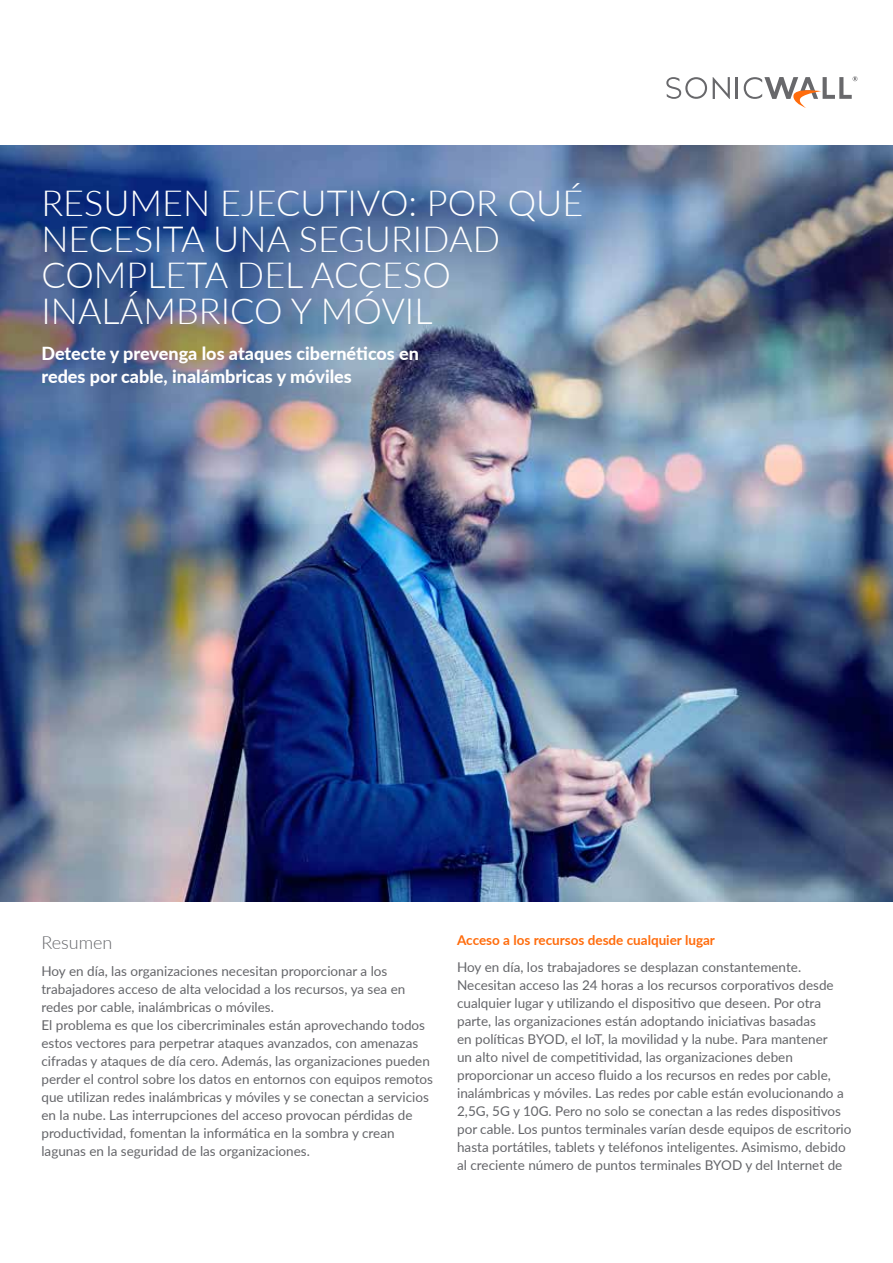
<style>
.page{position:relative;width:893px;height:1263px;background:#fff}
.page>*{position:absolute;margin:0;border:0;box-sizing:border-box;transform-origin:0 0}
.t1{font:300 36px/36px "Lato";color:#fff}
.t2{font:800 18px/22.5px "Lato";color:#fff}
.t3{font:300 18px "Lato";color:#646569}
.t4{font:13.5px/18px "Lato";color:#646569}
.t5{font:700 13.5px "Lato";color:#ff6c0c}
</style>
<div class="page">
<svg style="left:713px;top:77px;width:17px;height:22px"></svg>
<hr style="left:736px;top:77px;width:2px;height:22px;background:#68686b">
<svg style="left:666px;top:77px;width:41px;height:22px"></svg>
<svg style="left:744px;top:76px;width:113px;height:32px"></svg>
<img style="left:0;top:145px;width:893px;height:756px">
<h1 class="t1" style="left:41px;top:184px;width:543px">RESUMEN EJECUTIVO: POR QUÉ<br>NECESITA UNA SEGURI DAD<br>CO MPLETA DEL ACCESO<br>I NALÁMBRICO</h1>
<h1 class="t1" style="left:291px;top:292px;width:143px">Y MÓVI L</h1>
<h2 class="t2" style="left:41px;top:341px;width:379px">Detecte y prevenga los ataques cibernéticos en redes por cable, inalámbricas y móviles</h2>
<h2 class="t3" style="left:41px;top:930px;width:73px">RESUMEN</h2>
<p class="t4" style="left:41px;top:961px;width:393px">Hoy en día, las organizaciones necesitan proporcionar a los trabajadores acceso de alta velocidad a los recursos, ya sea en redes por cable, inalámbricas o móviles.<br>El problema es que los cibercriminales están aprovechando todos estos vectores para perpetrar ataques avanzados, con amenazas cifradas y ataques de día cero. Además, las organizaciones pueden perder el control sobre los datos en entornos con equipos remotos que utilizan redes inalámbricas y móviles y se conectan a servicios en la nube. Las interrupciones del acceso provocan pérdidas de productividad, fomentan la informática en la sombra y crean lagunas en la seguridad de las organizaciones.</p>
<p class="t5" style="left:457px;top:930px;width:259px">Acceso a los recursos desde cualquier lugar</p>
<p class="t4" style="left:457px;top:958px;width:396px">Hoy en día, los trabajadores se desplazan constantemente.<br>Necesitan acceso las 24 horas a los recursos corporativos desde cualquier lugar y utilizando el dispositivo que deseen. Por otra parte, las organizaciones están adoptando iniciativas basadas<br>en políticas BYOD, el IoT, la movilidad y la nube. Para mantener<br>un alto nivel de competitividad, las organizaciones deben proporcionar un acceso fluido a los recursos en redes por cable, inalámbricas y móviles. Las redes por cable están evolucionando a 2,5G, 5G y 10G. Pero no solo se conectan a las redes dispositivos por cable. Los puntos terminales varían desde equipos de escritorio hasta portátiles, tablets y teléfonos inteligentes. Asimismo, debido al creciente número de puntos terminales BYOD y del Internet de</p>
</div>
